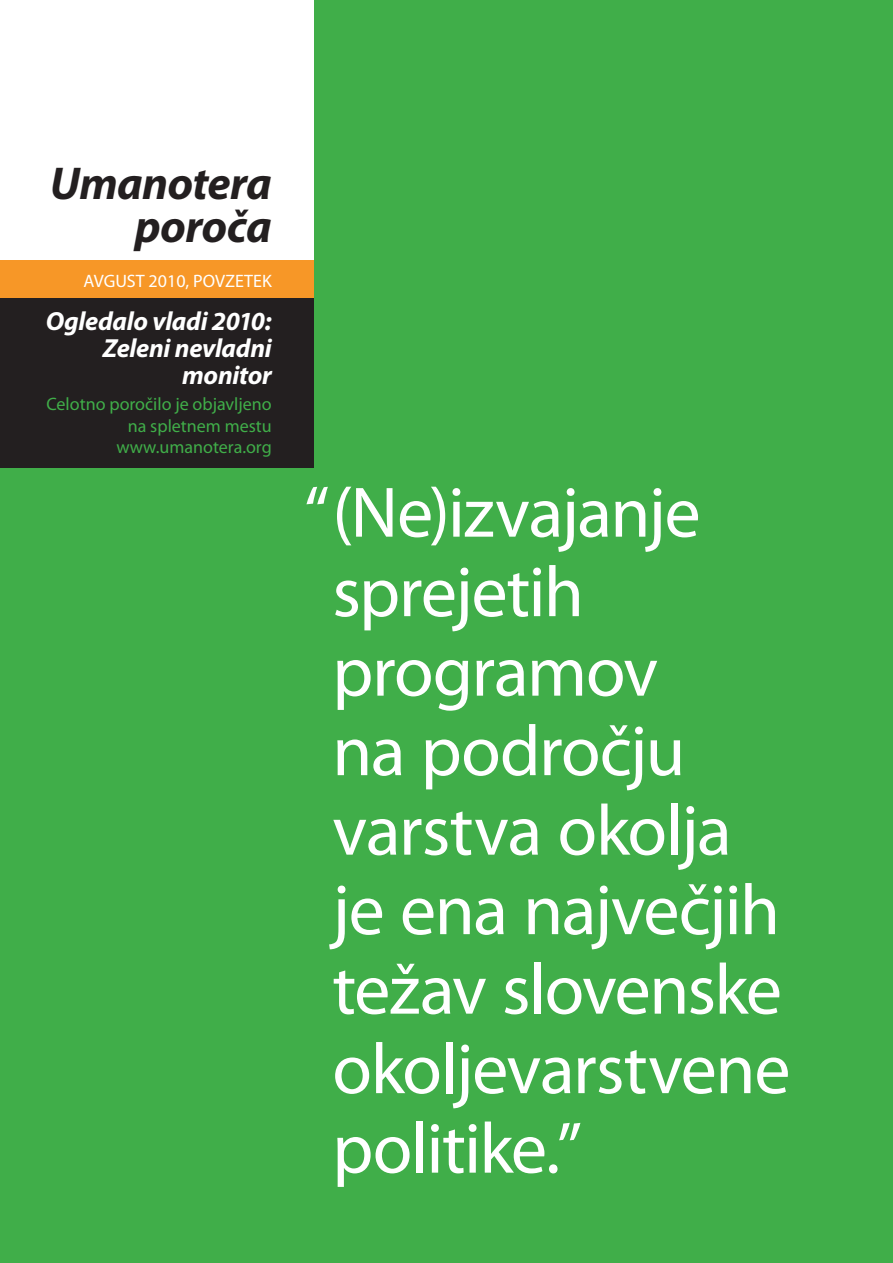
<style>
.page{position:relative;width:893px;height:1263px;background:#40ae49}
.page>*{position:absolute;margin:0;border:0;box-sizing:border-box;transform-origin:0 0}
.t1{font:72px/79.5px "Myriad Pro";letter-spacing:-.02em;color:#fff}
.t2{font:italic 700 46.2px/42.6px "Myriad Pro";letter-spacing:-.015em;color:#231f20;text-align:right}
.t3{font:italic 700 26.25px/27px "Myriad Pro";letter-spacing:-.015em;color:#fff;text-align:right}
.t4{font:18px/21.6px "Myriad Pro";color:#40ae49;text-align:right}
.t5{font:18px "Myriad Pro";color:#fff}
</style>
<div class="page">
<div style="left:0;top:0;width:313px;height:298px;background:#fff"></div>
<div style="left:0;top:260px;width:313px;height:39px;background:#f79727"></div>
<div style="left:0;top:299px;width:313px;height:169px;background:#231f20"></div>
<p class="t2" style="left:50px;top:161px;width:223px">Umanotera poroča</p>
<p class="t5" style="left:84px;top:270px;width:190px">AVGUST 2010, POVZETEK</p>
<p class="t3" style="left:46px;top:307px;width:227px">Ogledalo vladi 2010:<br>Zeleni nevladni monitor</p>
<p class="t4" style="left:46px;top:393px;width:227px">Celotno poročilo je objavljeno na spletnem mestu www.umanotera.org</p>
<p class="t1" style="left:332px;top:472px;width:460px;text-indent:-28px">“(Ne)izvajanje sprejetih programov<br>na področju varstva okolja je ena največjih težav slovenske okoljevarstvene politike.”</p>
</div>
